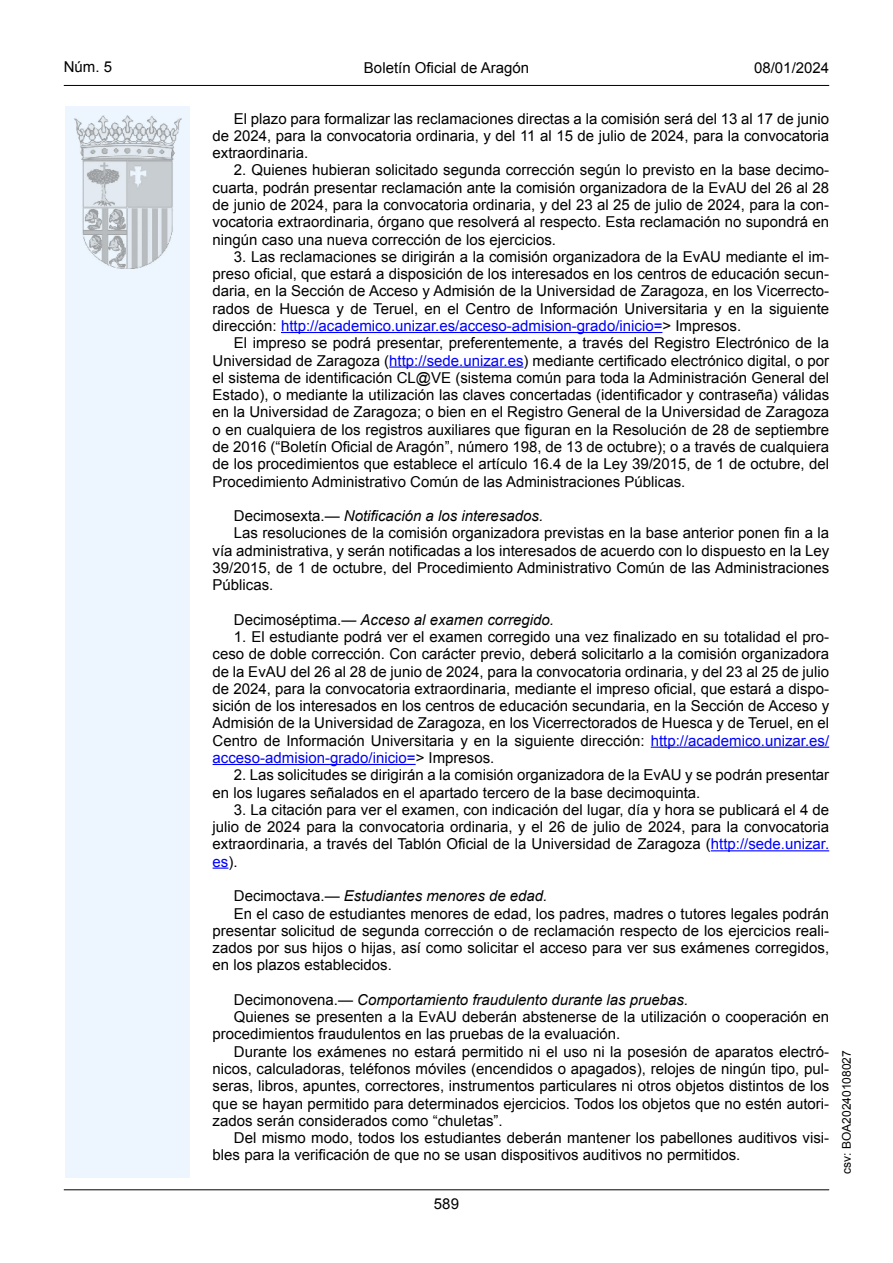
<style>
.page{position:relative;width:893px;height:1263px;background:#fff}
.page>*{position:absolute;margin:0;border:0;box-sizing:border-box;transform-origin:0 0}
.inicio_de_parrafo{font:15px/17.2px "Arial";color:#000;text-align:justify}
.inicio_de_parrafo-2{font:italic 15px "Arial";color:#000}
.inicio_de_parrafo-3{font:15px "Arial Italic MT2";color:#000}
.estilo_head-c{font:15px "Arial";color:#000}
.estilo_head-d{font:15px "Arial MT2";color:#000}
.estilo_head-i{font:15px "Arial MT2";color:#000}
.numero_pagina{font:15px "Arial";color:#000}
.estilo_head-i-2{font:12px "Arial MT2";color:#000}
.s1{color:#0000fa}
.s2{font-family:"Arial"}
.s3{font-style:normal}
.s4{font-family:"Arial MT2";color:#0000fa}
</style>
<div class="page">
<div style="left:65px;top:106px;width:125px;height:1072px;background:#edf6fe"></div>
<img style="left:75px;top:115px;width:106px;height:153px">
<hr style="left:64px;top:85px;width:765px;height:1px;background:#000">
<hr style="left:64px;top:1189px;width:765px;height:1px;background:#000">
<hr style="left:281px;top:332px;width:381px;height:1px;background:#0000fa">
<hr style="left:389px;top:366px;width:134px;height:2px;background:#0000fa">
<hr style="left:651px;top:747px;width:178px;height:1px;background:#0000fa">
<hr style="left:213px;top:764px;width:203px;height:1px;background:#0000fa">
<hr style="left:711px;top:850px;width:118px;height:1px;background:#0000fa">
<svg style="left:213px;top:867px;width:15px;height:2px"></svg>
<p class="estilo_head-i" style="left:64px;top:57px;width:50px">Núm. 5</p>
<p class="estilo_head-c" style="left:364px;top:57px;width:167px">Boletín Oficial de Aragón</p>
<p class="estilo_head-d" style="left:754px;top:57px;width:77px">08/01/2024</p>
<p class="inicio_de_parrafo" style="left:213px;top:110px;width:618px;text-indent:21px">El plazo para formalizar las reclamaciones directas a la comisión será del 13 al 17 de junio de 2024, para la convocatoria ordinaria, y del 11 al 15 de julio de 2024, para la convocatoria extraordinaria.</p>
<p class="inicio_de_parrafo" style="left:213px;top:162px;width:618px;text-indent:21px">2. Quienes hubieran solicitado segunda corrección según lo previsto en la base decimo&shy;cuarta, podrán presentar reclamación ante la comisión organizadora de la EvAU del 26 al 28 de junio de 2024, para la convocatoria ordinaria, y del 23 al 25 de julio de 2024, para la con&shy;vocatoria extraordinaria, órgano que resolverá al respecto. Esta reclamación no supondrá en ningún caso una nueva corrección de los ejercicios.</p>
<p class="inicio_de_parrafo" style="left:213px;top:248px;width:618px;text-indent:21px">3. Las reclamaciones se dirigirán a la comisión organizadora de la EvAU mediante el im&shy;preso oficial, que estará a disposición de los interesados en los centros de educación secun&shy;daria, en la Sección de Acceso y Admisión de la Universidad de Zaragoza, en los Vicerrecto&shy;rados de Huesca y de Teruel, en el Centro de Información Universitaria y en la siguiente dirección: <span class="s1">http://academico.unizar.es/acceso-admision-grado/inicio=</span>&gt; Impresos.</p>
<p class="inicio_de_parrafo" style="left:213px;top:334px;width:618px;text-indent:21px">El impreso se podrá presentar, preferentemente, a través del Registro Electrónico de la Universidad de Zaragoza (<span class="s1">http://sede.unizar.es</span>) mediante certificado electrónico digital, o por el sistema de identificación CL@VE (sistema común para toda la Administración General del Estado), o mediante la utilización las claves concertadas (identificador y contraseña) válidas en la Universidad de Zaragoza; o bien en el Registro General de la Universidad de Zaragoza o en cualquiera de los registros auxiliares que figuran en la Resolución de 28 de septiembre de 2016 (“Boletín Oficial de Aragón”, número 198, de 13 de octubre); o a través de cualquiera de los procedimientos que establece el artículo 16.4 de la Ley 39/2015, de 1 de octubre, del Procedimiento Administrativo Común de las Administraciones Públicas.</p>
<p class="inicio_de_parrafo-3" style="left:234px;top:506px;width:311px"><span class="s2">Decimosexta.—</span> Notificación a los interesados.</p>
<p class="inicio_de_parrafo" style="left:213px;top:525px;width:618px;text-indent:21px">Las resoluciones de la comisión organizadora previstas en la base anterior ponen fin a la vía administrativa, y serán notificadas a los interesados de acuerdo con lo dispuesto en la Ley 39/2015, de 1 de octubre, del Procedimiento Administrativo Común de las Administraciones Públicas.</p>
<p class="inicio_de_parrafo-2" style="left:234px;top:610px;width:322px"><span class="s3">Decimoséptima.—</span> Acceso al examen corregido.</p>
<p class="inicio_de_parrafo" style="left:213px;top:628px;width:618px;text-indent:21px">1. El estudiante podrá ver el examen corregido una vez finalizado en su totalidad el pro&shy;ceso de doble corrección. Con carácter previo, deberá solicitarlo a la comisión organizadora de la EvAU del 26 al 28 de junio de 2024, para la convocatoria ordinaria, y del 23 al 25 de julio de 2024, para la convocatoria extraordinaria, mediante el impreso oficial, que estará a dispo&shy;sición de los interesados en los centros de educación secundaria, en la Sección de Acceso y Admisión de la Universidad de Zaragoza, en los Vicerrectorados de Huesca y de Teruel, en el Centro de Información Universitaria y en la siguiente dirección: <span class="s1">http://academico.unizar.es/ acceso-admision-grado/inicio=</span>&gt; Impresos.</p>
<p class="inicio_de_parrafo" style="left:213px;top:766px;width:618px;text-indent:21px">2. Las solicitudes se dirigirán a la comisión organizadora de la EvAU y se podrán presentar en los lugares señalados en el apartado tercero de la base decimoquinta.</p>
<p class="inicio_de_parrafo" style="left:213px;top:801px;width:618px;text-indent:21px">3. La citación para ver el examen, con indicación del lugar, día y hora se publicará el 4 de julio de 2024 para la convocatoria ordinaria, y el 26 de julio de 2024, para la convocatoria extraordinaria, a través del Tablón Oficial de la Universidad de Zaragoza (<span class="s1">http://sede.unizar. </span><span class="s4">es</span>).</p>
<p class="inicio_de_parrafo-2" style="left:234px;top:886px;width:315px"><span class="s3">Decimoctava.—</span> Estudiantes menores de edad.</p>
<p class="inicio_de_parrafo" style="left:213px;top:905px;width:618px;text-indent:21px">En el caso de estudiantes menores de edad, los padres, madres o tutores legales podrán presentar solicitud de segunda corrección o de reclamación respecto de los ejercicios reali&shy;zados por sus hijos o hijas, así como solicitar el acceso para ver sus exámenes corregidos, en los plazos establecidos.</p>
<p class="inicio_de_parrafo-2" style="left:234px;top:990px;width:456px"><span class="s3">Decimonovena.—</span> Comportamiento fraudulento durante las pruebas.</p>
<p class="inicio_de_parrafo" style="left:213px;top:1008px;width:618px;text-indent:21px">Quienes se presenten a la EvAU deberán abstenerse de la utilización o cooperación en procedimientos fraudulentos en las pruebas de la evaluación.</p>
<p class="inicio_de_parrafo" style="left:213px;top:1043px;width:618px;text-indent:21px">Durante los exámenes no estará permitido ni el uso ni la posesión de aparatos electró&shy;nicos, calculadoras, teléfonos móviles (encendidos o apagados), relojes de ningún tipo, pul&shy;seras, libros, apuntes, correctores, instrumentos particulares ni otros objetos distintos de los que se hayan permitido para determinados ejercicios. Todos los objetos que no estén autori&shy;zados serán considerados como “chuletas”.</p>
<p class="inicio_de_parrafo" style="left:213px;top:1129px;width:618px;text-indent:21px">Del mismo modo, todos los estudiantes deberán mantener los pabellones auditivos visi&shy;bles para la verificación de que no se usan dispositivos auditivos no permitidos.</p>
<p class="numero_pagina" style="left:434px;top:1194px;width:27px">589</p>
<p class="estilo_head-i-2" style="left:839px;top:1174px;width:125px;rotate:-90deg">csv: BOA20240108027</p>
</div>
